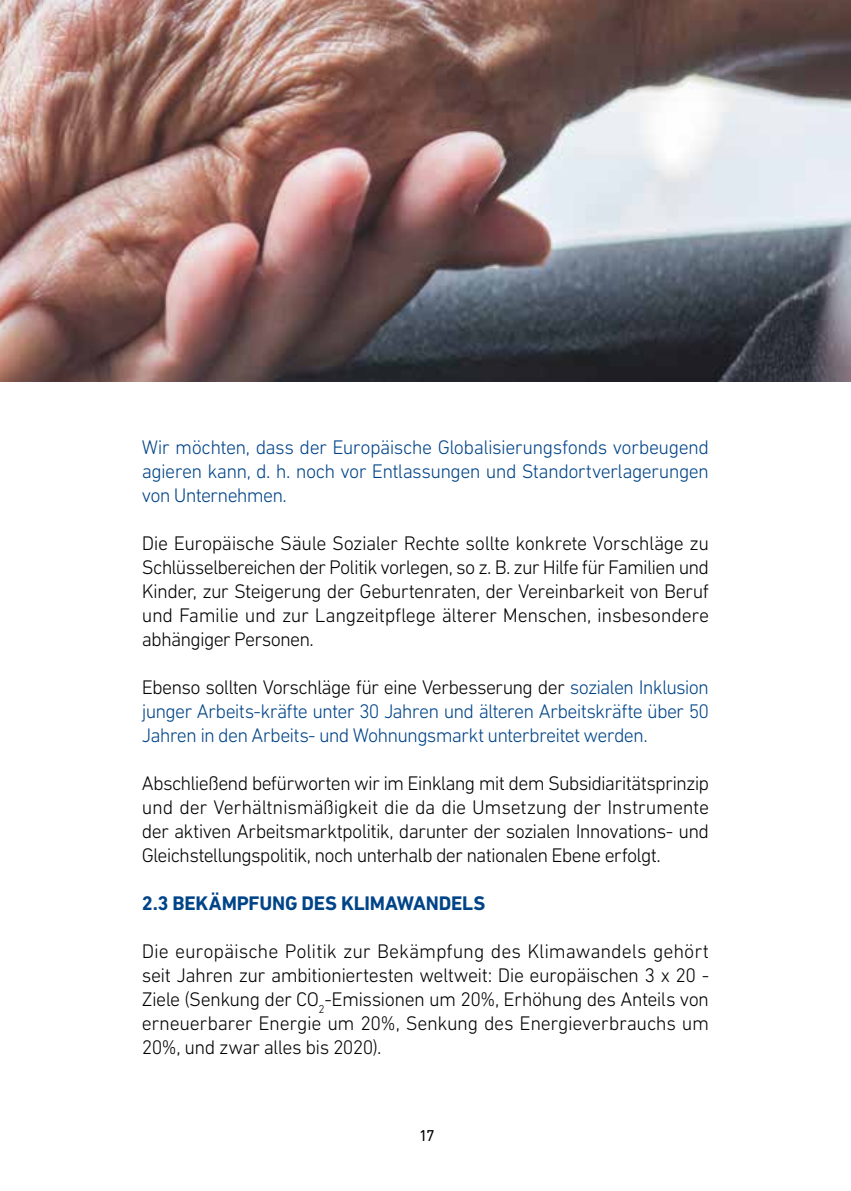
<style>
.page{position:relative;width:851px;height:1191px;background:#fff}
.page>*{position:absolute;margin:0;border:0;box-sizing:border-box;transform-origin:0 0}
.t1{font:300 20px/24px "DIN Next LT Pro";letter-spacing:-.03em;color:#000;text-align:justify}
.t2{font:300 20px/24px "DIN Next LT Pro";letter-spacing:-.035em;color:#048;text-align:justify}
.t3{font:700 20px "DIN Next LT Pro";letter-spacing:-.01em;color:#048}
.t4{font:16px "DIN Next LT Pro";color:#000}
.s1{color:#000}
</style>
<div class="page">
<img style="left:0;top:0;width:850px;height:382px">
<p class="t2" style="left:142px;top:435px;width:568px">Wir möchten, dass der Europäische Globalisierungsfonds vorbeugend agieren kann, d. h. noch vor Entlassungen und Standortverlagerungen von Unternehmen.</p>
<p class="t1" style="left:142px;top:531px;width:568px">Die Europäische Säule Sozialer Rechte sollte konkrete Vorschläge zu Schlüsselbereichen der Politik vorlegen, so z. B. zur Hilfe für Familien und Kinder, zur Steigerung der Geburtenraten, der Vereinbarkeit von Beruf und Familie und zur Langzeitpflege älterer Menschen, insbesondere abhängiger Personen.</p>
<p class="t2" style="left:142px;top:675px;width:568px"><span class="s1">Ebenso sollten Vorschläge für eine Verbesserung der</span> sozialen Inklusion junger Arbeits-kräfte unter 30 Jahren und älteren Arbeitskräfte über 50<br>Jahren in den Arbeits- und Wohnungsmarkt unterbreitet werden.</p>
<p class="t1" style="left:142px;top:771px;width:568px">Abschließend befürworten wir im Einklang mit dem Subsidiaritätsprinzip und der Verhältnismäßigkeit die da die Umsetzung der Instrumente der aktiven Arbeitsmarktpolitik, darunter der sozialen Innovations- und Gleichstellungspolitik, noch unterhalb der nationalen Ebene erfolgt.</p>
<p class="t3" style="left:142px;top:891px;width:345px">2.3 BEKÄMPFUNG DES KLIMAWANDELS</p>
<p class="t1" style="left:142px;top:939px;width:568px">Die europäische Politik zur Bekämpfung des Klimawandels gehört seit Jahren zur ambitioniertesten weltweit: Die europäischen 3 x 20 - Ziele (Senkung der CO<sub>2</sub>-Emissionen um 20%, Erhöhung des Anteils von erneuerbarer Energie um 20%, Senkung des Energieverbrauchs um 20%, und zwar alles bis 2020).</p>
<p class="t4" style="left:419px;top:1125px;width:17px">17</p>
</div>
